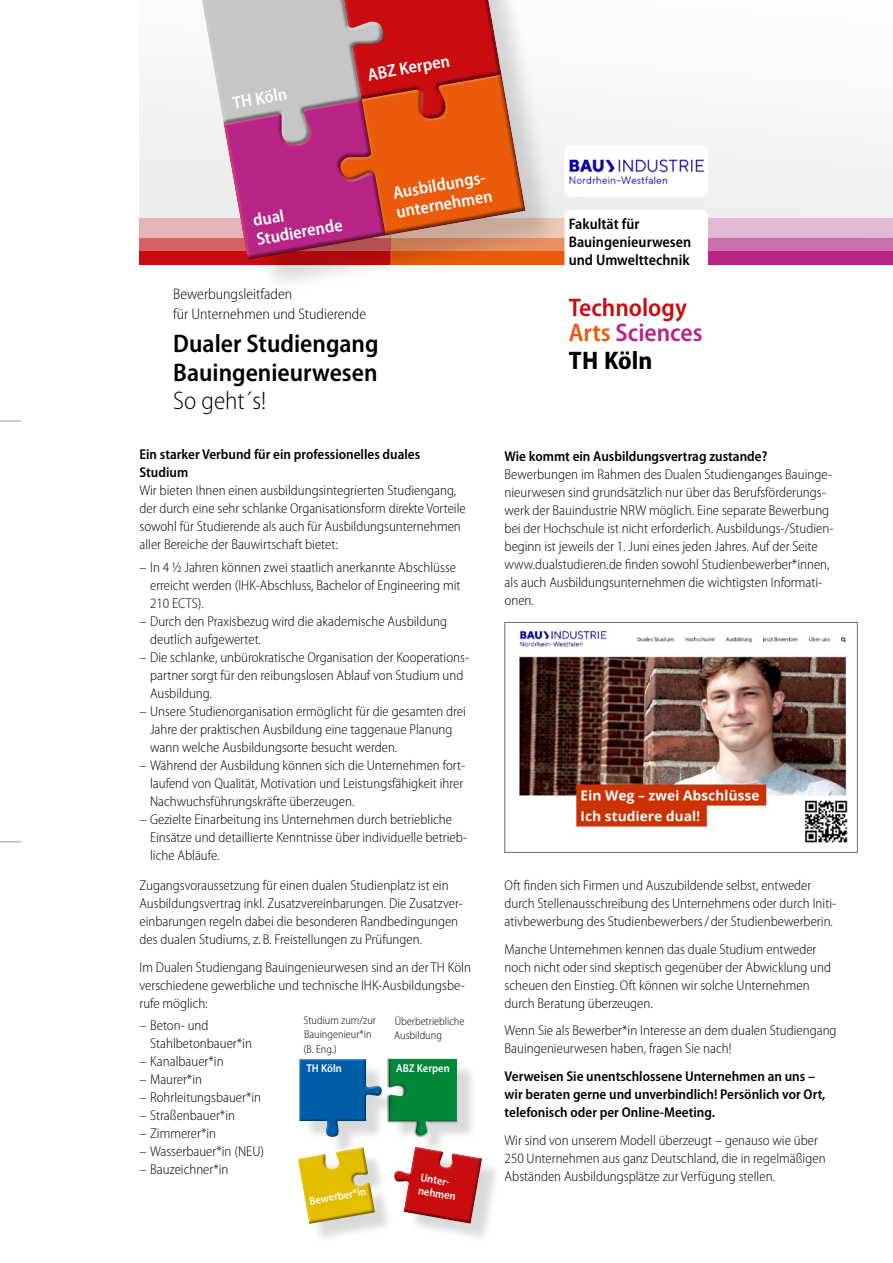
<style>
.page{position:relative;width:893px;height:1263px;background:#fff}
.page>*{position:absolute;margin:0;border:0;box-sizing:border-box;transform-origin:0 0}
.t1{font:600 semi-condensed 25.5px/28.5px "Myriad Pro";color:#000}
.t2{font:600 semi-condensed 25.5px/25.5px "Myriad Pro";color:#c90c0f}
.t3{font:300 semi-condensed 25.5px "Myriad Pro";color:#000}
.t4{font:700 semi-condensed 25.5px "Myriad Pro";color:#000}
.t5{font:600 semi-condensed 17.7px/19.4px "Myriad Pro";color:#fff}
.t6{font:300 semi-condensed 15.3px/20.7px "Myriad Pro";color:#000}
.t7{font:600 semi-condensed 15.3px/17.9px "Myriad Pro";color:#000}
.t8{font:300 semi-condensed 14.25px/18px "Myriad Pro";color:#000}
.t9{font:600 semi-condensed 14.25px/18px "Myriad Pro";color:#000}
.t10{font:300 semi-condensed 11.4px/14.4px "Myriad Pro";color:#000}
.t11{font:600 semi-condensed 11.4px/13.2px "Myriad Pro";color:#fff}
.s1{color:#ea5b0b}
.s2{color:#b82585}
</style>
<div class="page">
<div style="left:139px;top:0;width:754px;height:255px;background:#f6f6f6"></div>
<svg style="left:139px;top:218px;width:77px;height:46px;background:#d86b6d"></svg>
<svg style="left:708px;top:218px;width:185px;height:46px;background:#ce7bb2"></svg>
<svg style="left:0;top:421px;width:21px;height:1px"></svg>
<svg style="left:0;top:841px;width:21px;height:1px"></svg>
<div style="left:564px;top:210px;width:144px;height:179px;background:#fff;border-radius:6px"></div>
<div style="left:216px;top:0;width:344px;height:296px;background:#000;opacity:.15"></div>
<svg style="left:199px;top:0;width:328px;height:261px;background:#cc6969"></svg>
<div style="left:564px;top:145px;width:144px;height:52px;background:#fff;border-radius:6px"></div>
<img style="left:569px;top:159px;width:136px;height:26px">
<div style="left:393px;top:1063px;width:84px;height:92px;background:#000;opacity:.15"></div>
<div style="left:387px;top:1057px;width:71px;height:80px;background:#000;opacity:.45"></div>
<div style="left:303px;top:1152px;width:91px;height:91px;background:#000;opacity:.15"></div>
<svg style="left:298px;top:1156px;width:78px;height:69px;background:#dfc542"></svg>
<div style="left:399px;top:1152px;width:102px;height:91px;background:#000;opacity:.15"></div>
<svg style="left:387px;top:1143px;width:95px;height:81px"></svg>
<div style="left:303px;top:1063px;width:98px;height:93px;background:#000;opacity:.15"></div>
<div style="left:297px;top:1058px;width:85px;height:80px;background:#000;opacity:.45"></div>
<img style="left:517px;top:630px;width:332px;height:198px">
<div style="left:505px;top:622px;width:352px;height:231px;border:1px solid #706f6f"></div>
<img style="left:802px;top:797px;width:47px;height:46px">
<p class="t5" style="left:231px;top:94px;width:56px;rotate:-10deg">TH Köln</p>
<p class="t5" style="left:366px;top:66px;width:84px;rotate:-10deg">ABZ Kerpen</p>
<p class="t5" style="left:252px;top:211px;width:88px;rotate:-10deg">dual<br>Studierende</p>
<p class="t5" style="left:391px;top:184px;width:99px;rotate:-10deg">Ausbildungs&shy;unternehmen</p>
<p class="t6" style="left:173px;top:283px;width:194px">Bewerbungsleitfaden<br>für Unternehmen und Studierende</p>
<h1 class="t1" style="left:173px;top:330px;width:207px">Dualer Studiengang<br>Bauingenieurwesen</h1>
<h1 class="t3" style="left:173px;top:386px;width:94px">So geht´s!</h1>
<p class="t7" style="left:569px;top:215px;width:124px">Fakultät für<br>Bauingenieurwesen und Umwelttechnik</p>
<h1 class="t2" style="left:569px;top:295px;width:135px">Technology<br><span class="s1">Arts</span> <span class="s2">Sciences</span></h1>
<h1 class="t4" style="left:569px;top:347px;width:85px">TH Köln</h1>
<p class="t9" style="left:139px;top:446px;width:282px">Ein starker Verbund für ein professionelles duales<br>Studium</p>
<p class="t8" style="left:139px;top:482px;width:328px">Wir bieten Ihnen einen ausbildungsintegrierten Studiengang, der durch eine sehr schlanke Organisationsform direkte Vorteile sowohl für Studierende als auch für Ausbildungsunternehmen aller Bereiche der Bauwirtschaft bietet:</p>
<p class="t8" style="left:150px;top:558px;width:312px;text-indent:-11px">– In 4 ½ Jahren können zwei staatlich anerkannte Abschlüsse erreicht werden (IHK-Abschluss, Bachelor of Engineering mit<br>210 ECTS).</p>
<p class="t8" style="left:150px;top:612px;width:299px;text-indent:-11px">– Durch den Praxisbezug wird die akademische Ausbildung deutlich aufgewertet.</p>
<p class="t8" style="left:150px;top:648px;width:321px;text-indent:-11px">– Die schlanke, unbürokratische Organisation der Kooperations&shy;partner sorgt für den reibungslosen Ablauf von Studium und<br>Ausbildung.</p>
<p class="t8" style="left:150px;top:702px;width:317px;text-indent:-11px">– Unsere Studienorganisation ermöglicht für die gesamten drei<br>Jahre der praktischen Ausbildung eine taggenaue Planung wann welche Ausbildungsorte besucht werden.</p>
<p class="t8" style="left:150px;top:756px;width:317px;text-indent:-11px">– Während der Ausbildung können sich die Unternehmen fort&shy;laufend von Qualität, Motivation und Leistungsfähigkeit ihrer<br>Nachwuchsführungskräfte überzeugen.</p>
<p class="t8" style="left:150px;top:810px;width:319px;text-indent:-11px">– Gezielte Einarbeitung ins Unternehmen durch betriebliche<br>Einsätze und detaillierte Kenntnisse über individuelle betrieb&shy;liche Abläufe.</p>
<p class="t8" style="left:139px;top:876px;width:325px">Zugangsvoraussetzung für einen dualen Studienplatz ist ein Ausbildungsvertrag inkl. Zusatzvereinbarungen. Die Zusatzver&shy;einbarungen regeln dabei die besonderen Randbedingungen des dualen Studiums, z. B. Freistellungen zu Prüfungen.</p>
<p class="t8" style="left:139px;top:958px;width:333px">Im Dualen Studiengang Bauingenieurwesen sind an der TH Köln verschiedene gewerbliche und technische IHK-Ausbildungsbe&shy;rufe möglich:</p>
<p class="t8" style="left:150px;top:1016px;width:103px;text-indent:-11px">– Beton- und<br>Stahlbetonbauer*in</p>
<p class="t8" style="left:139px;top:1052px;width:86px">– Kanalbauer*in</p>
<p class="t8" style="left:139px;top:1070px;width:64px">– Maurer*in</p>
<p class="t8" style="left:139px;top:1088px;width:123px">– Rohrleitungsbauer*in</p>
<p class="t8" style="left:139px;top:1106px;width:97px">– Straßenbauer*in</p>
<p class="t8" style="left:139px;top:1124px;width:78px">– Zimmerer*in</p>
<p class="t8" style="left:139px;top:1142px;width:126px">– Wasserbauer*in (NEU)</p>
<p class="t8" style="left:139px;top:1160px;width:91px">– Bauzeichner*in</p>
<p class="t10" style="left:304px;top:1013px;width:74px">Studium zum/zur<br>Bauingenieur*in (B. Eng.)</p>
<p class="t10" style="left:394px;top:1014px;width:72px">Überbetriebliche<br>Ausbildung</p>
<p class="t11" style="left:306px;top:1062px;width:37px">TH Köln</p>
<p class="t11" style="left:396px;top:1062px;width:55px">ABZ Kerpen</p>
<p class="t11" style="left:422px;top:1170px;width:40px;rotate:10deg">Unter&shy;nehmen</p>
<p class="t11" style="left:308px;top:1195px;width:59px;rotate:-10deg">Bewerber*in</p>
<p class="t9" style="left:505px;top:448px;width:264px">Wie kommt ein Ausbildungsvertrag zustande?</p>
<p class="t8" style="left:505px;top:466px;width:331px">Bewerbungen im Rahmen des Dualen Studienganges Bauinge&shy;nieurwesen sind grundsätzlich nur über das Berufsförderungs&shy;werk der Bauindustrie NRW möglich. Eine separate Bewerbung bei der Hochschule ist nicht erforderlich. Ausbildungs-/Studien&shy;beginn ist jeweils der 1. Juni eines jeden Jahres. Auf der Seite www.dualstudieren.de finden sowohl Studienbewerber*innen, als auch Ausbildungsunternehmen die wichtigsten Informati&shy;onen.</p>
<p class="t8" style="left:505px;top:876px;width:333px">Oft finden sich Firmen und Auszubildende selbst, entweder durch Stellenausschreibung des Unternehmens oder durch Initi&shy;ativbewerbung des Studienbewerbers/ der Studienbewerberin.</p>
<p class="t8" style="left:505px;top:940px;width:328px">Manche Unternehmen kennen das duale Studium entweder noch nicht oder sind skeptisch gegenüber der Abwicklung und scheuen den Einstieg. Oft können wir solche Unternehmen durch Beratung überzeugen.</p>
<p class="t8" style="left:505px;top:1022px;width:333px">Wenn Sie als Bewerber*in Interesse an dem dualen Studiengang<br>Bauingenieurwesen haben, fragen Sie nach!</p>
<p class="t9" style="left:505px;top:1067px;width:322px">Verweisen Sie unentschlossene Unternehmen an uns – wir beraten gerne und unverbindlich! Persönlich vor Ort, telefonisch oder per Online-Meeting.</p>
<p class="t8" style="left:505px;top:1131px;width:322px">Wir sind von unserem Modell überzeugt – genauso wie über<br>250 Unternehmen aus ganz Deutschland, die in regelmäßigen<br>Abständen Ausbildungsplätze zur Verfügung stellen.</p>
</div>
